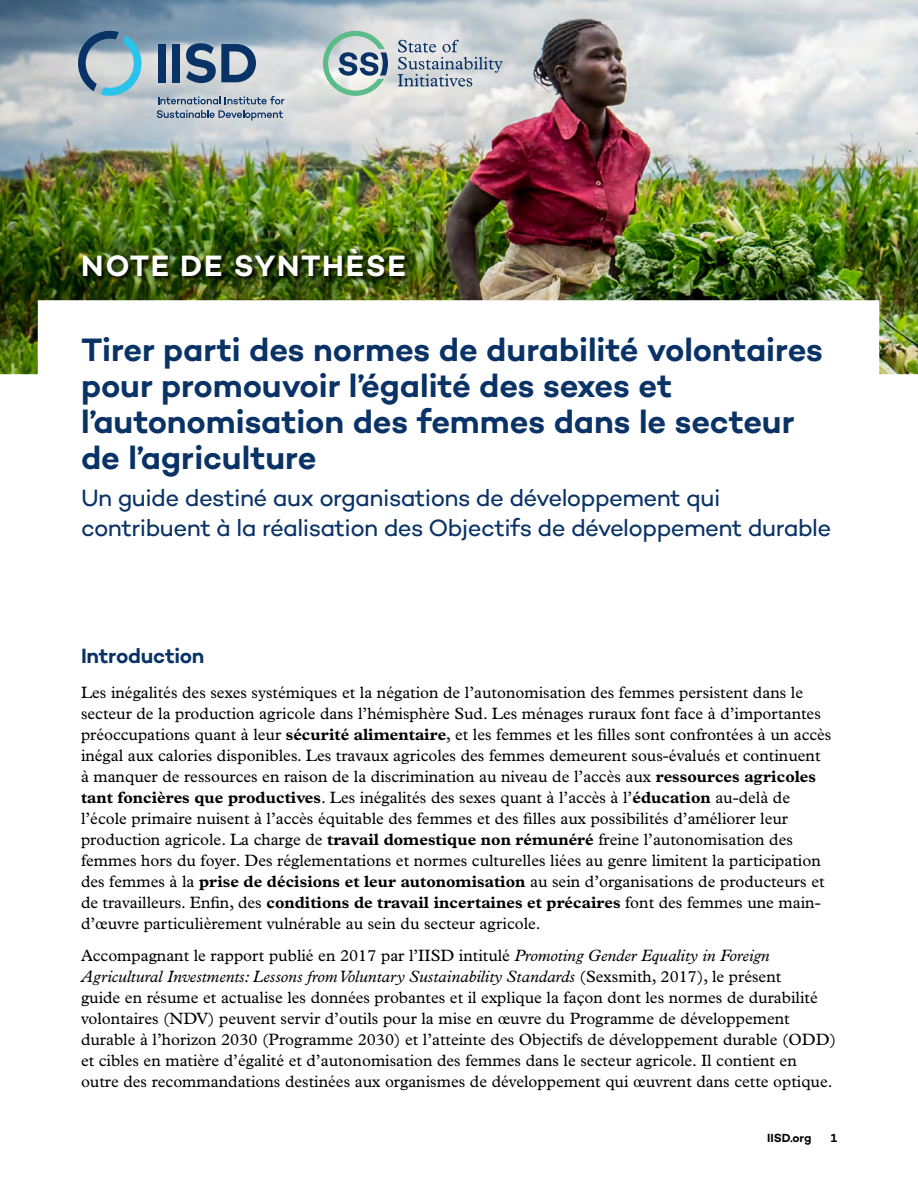
<style>
.page{position:relative;width:918px;height:1188px;background:#fff}
.page>*{position:absolute;margin:0;border:0;box-sizing:border-box;transform-origin:0 0}
.t1{font:600 33px/36px "Campton";letter-spacing:-.005em;color:#093266}
.t2{font:600 30px "Campton";letter-spacing:.05em;color:#fff}
.t3{font:24px/30px "Campton";letter-spacing:-.025em;color:#093266}
.t4{font:600 21px "Campton";letter-spacing:-.01em;color:#093266}
.t5{font:16.5px/21px "Plantin MT Pro";color:#000}
.t6{font:600 12px "Campton";letter-spacing:-.005em;color:#000}
.s1{font-weight:700}
.s2{font-style:italic}
</style>
<div class="page">
<img style="left:0;top:0;width:918px;height:374px">
<svg style="left:74px;top:28px;width:71px;height:71px;background:#89abbc"></svg>
<svg style="left:158px;top:96px;width:126px;height:8px"></svg>
<svg style="left:157px;top:110px;width:126px;height:10px"></svg>
<div style="left:158px;top:44px;width:8px;height:38px;background:#093266"></div>
<div style="left:172px;top:44px;width:8px;height:38px;background:#093266"></div>
<svg style="left:186px;top:43px;width:70px;height:40px;background:#6a819d"></svg>
<svg style="left:323px;top:31px;width:65px;height:65px;background:#a5c0be"></svg>
<svg style="left:398px;top:40px;width:105px;height:47px;background:#b4bec7"></svg>
<div style="left:83px;top:248px;width:328px;height:34px;background:#000;opacity:.9"></div>
<h2 class="t2" style="left:81px;top:247px;width:326px">NOTE DE SYNTHÈSE</h2>
<h1 class="t1" style="left:81px;top:331px;width:744px">Tirer parti des normes de durabilité volontaires pour promouvoir l’égalité des sexes et l’autonomisation des femmes dans le secteur de l’agriculture</h1>
<h3 class="t3" style="left:81px;top:482px;width:752px">Un guide destiné aux organisations de développement qui contribuent à la réalisation des Objectifs de développement durable</h3>
<p class="t4" style="left:81px;top:643px;width:125px">Introduction</p>
<p class="t5" style="left:81px;top:682px;width:752px">Les inégalités des sexes systémiques et la négation de l’autonomisation des femmes persistent dans le secteur de la production agricole dans l’hémisphère Sud. Les ménages ruraux font face à d’importantes préoccupations quant à leur <span class="s1">sécurité alimentaire</span>, et les femmes et les filles sont confrontées à un accès inégal aux calories disponibles. Les travaux agricoles des femmes demeurent sous-évalués et continuent à manquer de ressources en raison de la discrimination au niveau de l’accès aux <span class="s1">ressources agricoles tant foncières que productives</span>. Les inégalités des sexes quant à l’accès à l’<span class="s1">éducation</span> au-delà de l’école primaire nuisent à l’accès équitable des femmes et des filles aux possibilités d’améliorer leur production agricole. La charge de <span class="s1">travail domestique non rémunéré</span> freine l’autonomisation des femmes hors du foyer. Des réglementations et normes culturelles liées au genre limitent la participation des femmes à la <span class="s1">prise de décisions et leur autonomisation</span> au sein d’organisations de producteurs et de travailleurs. Enfin, des <span class="s1">conditions de travail incertaines et précaires</span> font des femmes une main&shy;d’œuvre particulièrement vulnérable au sein du secteur agricole.</p>
<p class="t5" style="left:81px;top:945px;width:757px">Accompagnant le rapport publié en 2017 par l’IISD intitulé <span class="s2">Promoting Gender Equality in Foreign Agricultural Investments: Lessons from Voluntary Sustainability Standards</span> (Sexsmith, 2017), le présent<br>guide en résume et actualise les données probantes et il explique la façon dont les normes de durabilité volontaires (NDV) peuvent servir d’outils pour la mise en œuvre du Programme de développement durable à l’horizon 2030 (Programme 2030) et l’atteinte des Objectifs de développement durable (ODD) et cibles en matière d’égalité et d’autonomisation des femmes dans le secteur agricole. Il contient en outre des recommandations destinées aux organismes de développement qui œuvrent dans cette optique.</p>
<p class="t6" style="left:767px;top:1130px;width:46px">IISD.org</p>
<p class="t6" style="left:831px;top:1130px;width:8px">1</p>
</div>
